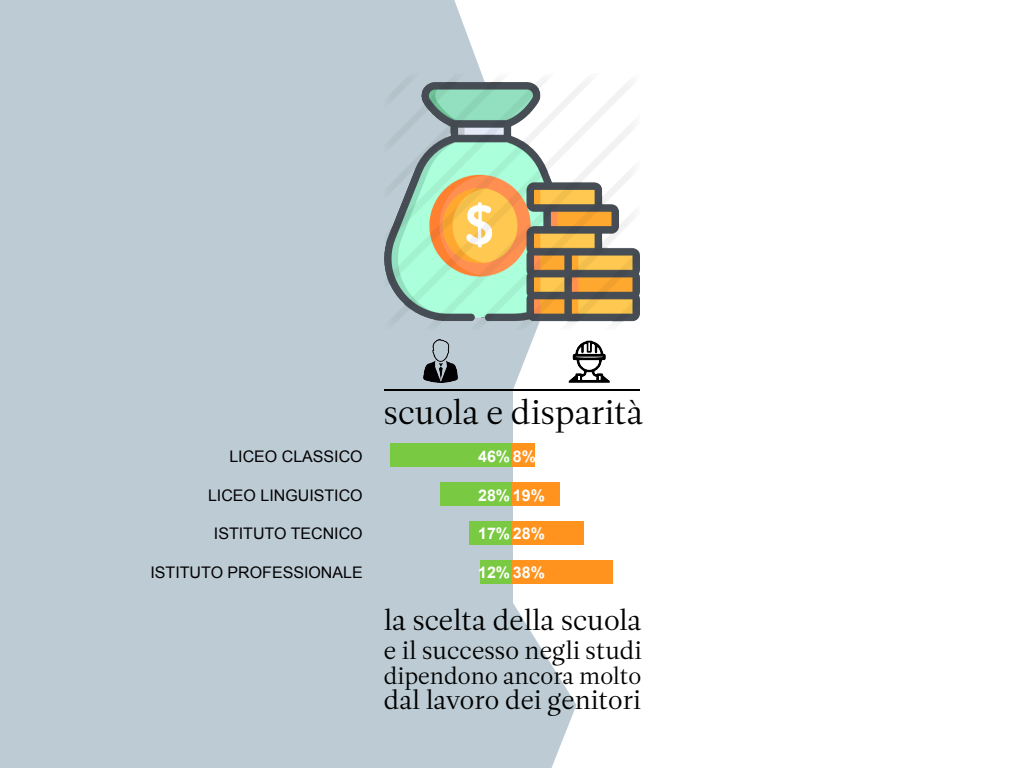
<style>
.page{position:relative;width:1024px;height:768px;background:#fff}
.page>*{position:absolute;margin:0;border:0;box-sizing:border-box;transform-origin:0 0}
.t1{font:33px "Leitura Roman 1";color:#000}
.t2{font:28px "Leitura Roman 1";color:#000}
.t3{font:25.8px "Leitura Roman 1";color:#000}
.t4{font:24.4px "Leitura Roman 1";color:#000}
.t5{font:22.9px "Leitura Roman 1";color:#000}
.t6{font:16px "Arial";color:#030104}
.t7{font:700 16px "Arial";color:#fff}
</style>
<div class="page">
<div style="left:0;top:0;width:577px;height:768px;background:#bdccd4"></div>
<hr style="left:384px;top:389px;width:256px;height:2px;background:#000">
<img style="left:384px;top:74px;width:256px;height:256px">
<svg style="left:569px;top:341px;width:41px;height:42px"></svg>
<img style="left:423px;top:339px;width:35px;height:43px">
<div style="left:390px;top:444px;width:122px;height:23px;background:#7ac943"></div>
<div style="left:513px;top:444px;width:22px;height:23px;background:#ff931e"></div>
<div style="left:440px;top:482px;width:72px;height:24px;background:#7ac943"></div>
<div style="left:513px;top:482px;width:47px;height:24px;background:#ff931e"></div>
<div style="left:469px;top:521px;width:43px;height:24px;background:#7ac943"></div>
<div style="left:513px;top:521px;width:71px;height:24px;background:#ff931e"></div>
<div style="left:480px;top:560px;width:32px;height:23px;background:#7ac943"></div>
<div style="left:513px;top:560px;width:100px;height:23px;background:#ff931e"></div>
<h1 class="t1" style="left:384px;top:394px;width:261px">scuola e disparità</h1>
<p class="t6" style="left:229px;top:446px;width:135px">LICEO CLASSICO</p>
<p class="t7" style="left:478px;top:446px;width:59px">46% 8%</p>
<p class="t6" style="left:208px;top:485px;width:156px">LICEO LINGUISTICO</p>
<p class="t6" style="left:214px;top:523px;width:150px">ISTITUTO TECNICO</p>
<p class="t6" style="left:151px;top:562px;width:214px">ISTITUTO PROFESSIONALE</p>
<p class="t7" style="left:478px;top:484px;width:68px">28% 19%</p>
<p class="t7" style="left:478px;top:523px;width:68px">17% 28%</p>
<p class="t7" style="left:478px;top:561px;width:68px">12% 38%</p>
<h2 class="t2" style="left:384px;top:604px;width:259px">la scelta della scuola</h2>
<h3 class="t4" style="left:384px;top:637px;width:260px">e il successo negli studi</h3>
<h3 class="t5" style="left:384px;top:663px;width:259px">dipendono ancora molto</h3>
<h3 class="t3" style="left:384px;top:685px;width:258px">dal lavoro dei genitori</h3>
</div>
